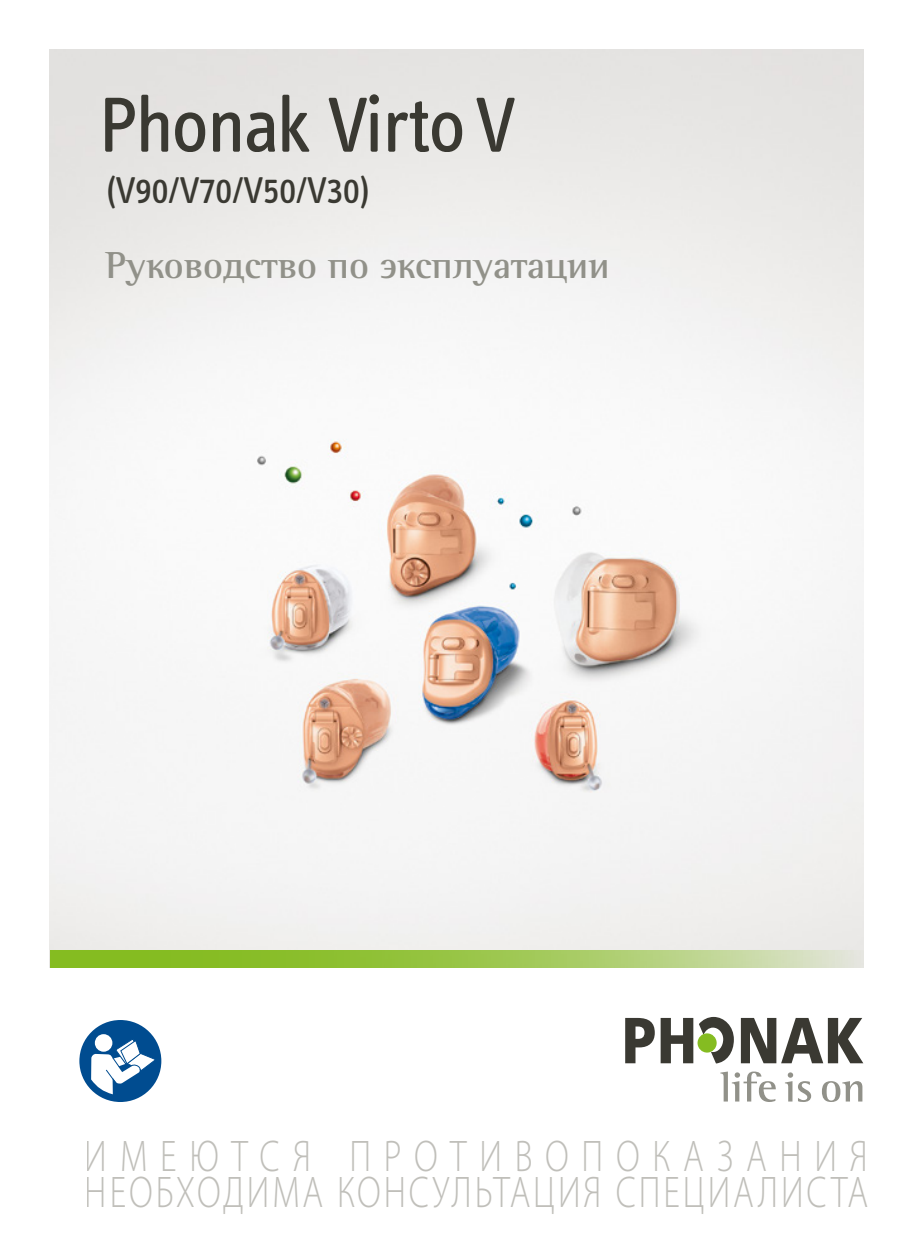
<style>
.page{position:relative;width:913px;height:1241px;background:#fff}
.page>*{position:absolute;margin:0;border:0;box-sizing:border-box;transform-origin:0 0}
.t1{font:300 44.45px/36.4px "Myriad Pro";letter-spacing:.08em;color:#c0bfba;scale:.79 1}
.t2{font:700 38.5px "Rotis Semi Serif Pro Cyr";color:#919189}
.t3{font:38.5px "Info OT Text";letter-spacing:-.02em;color:#3a3932}
</style>
<div class="page">
<img style="left:50px;top:50px;width:813px;height:899px">
<svg style="left:741px;top:1017px;width:122px;height:46px"></svg>
<svg style="left:699px;top:1016px;width:35px;height:47px"></svg>
<div style="left:697px;top:1033px;width:19px;height:19px;background:#85bc21;border-radius:50%"></div>
<svg style="left:625px;top:1017px;width:68px;height:46px"></svg>
<svg style="left:720px;top:1071px;width:56px;height:30px"></svg>
<svg style="left:785px;top:1072px;width:26px;height:29px"></svg>
<svg style="left:822px;top:1081px;width:40px;height:20px"></svg>
<div style="left:79px;top:1019px;width:82px;height:82px;background:#004c90;border-radius:50%"></div>
<svg style="left:95px;top:1033px;width:17px;height:18px"></svg>
<svg style="left:91px;top:1037px;width:66px;height:57px"></svg>
<svg style="left:50px;top:949px;width:813px;height:18px;background:#a6ca61"></svg>
<svg style="left:105px;top:98px;width:30px;height:54px;background:#95948f"></svg>
<svg style="left:141px;top:95px;width:27px;height:57px;background:#93928e"></svg>
<svg style="left:175px;top:112px;width:30px;height:40px"></svg>
<svg style="left:213px;top:112px;width:27px;height:40px"></svg>
<svg style="left:247px;top:112px;width:28px;height:40px"></svg>
<svg style="left:282px;top:95px;width:28px;height:57px;background:#9a9994"></svg>
<svg style="left:328px;top:98px;width:39px;height:54px;background:#a9a8a4"></svg>
<div style="left:371px;top:113px;width:7px;height:39px;background:#3a3932;border-radius:2px"></div>
<div style="left:369px;top:94px;width:10px;height:10px;background:#3a3932;border-radius:50%"></div>
<svg style="left:388px;top:101px;width:74px;height:51px;background:#a6a5a1"></svg>
<svg style="left:476px;top:98px;width:39px;height:54px;background:#aaa9a5"></svg>
<p class="t3" style="left:105px;top:166px;width:267px">(V90/V70/V50/V30)</p>
<p class="t2" style="left:105px;top:242px;width:506px">Руководство по эксплуатации</p>
<p class="t1" style="left:85px;top:1137px;width:993px">ИМЕЮТСЯ ПРОТИВОПОКАЗАНИЯ<br>НЕОБХОДИМА КОНСУЛЬТАЦИЯ СПЕЦИАЛИСТА</p>
</div>
